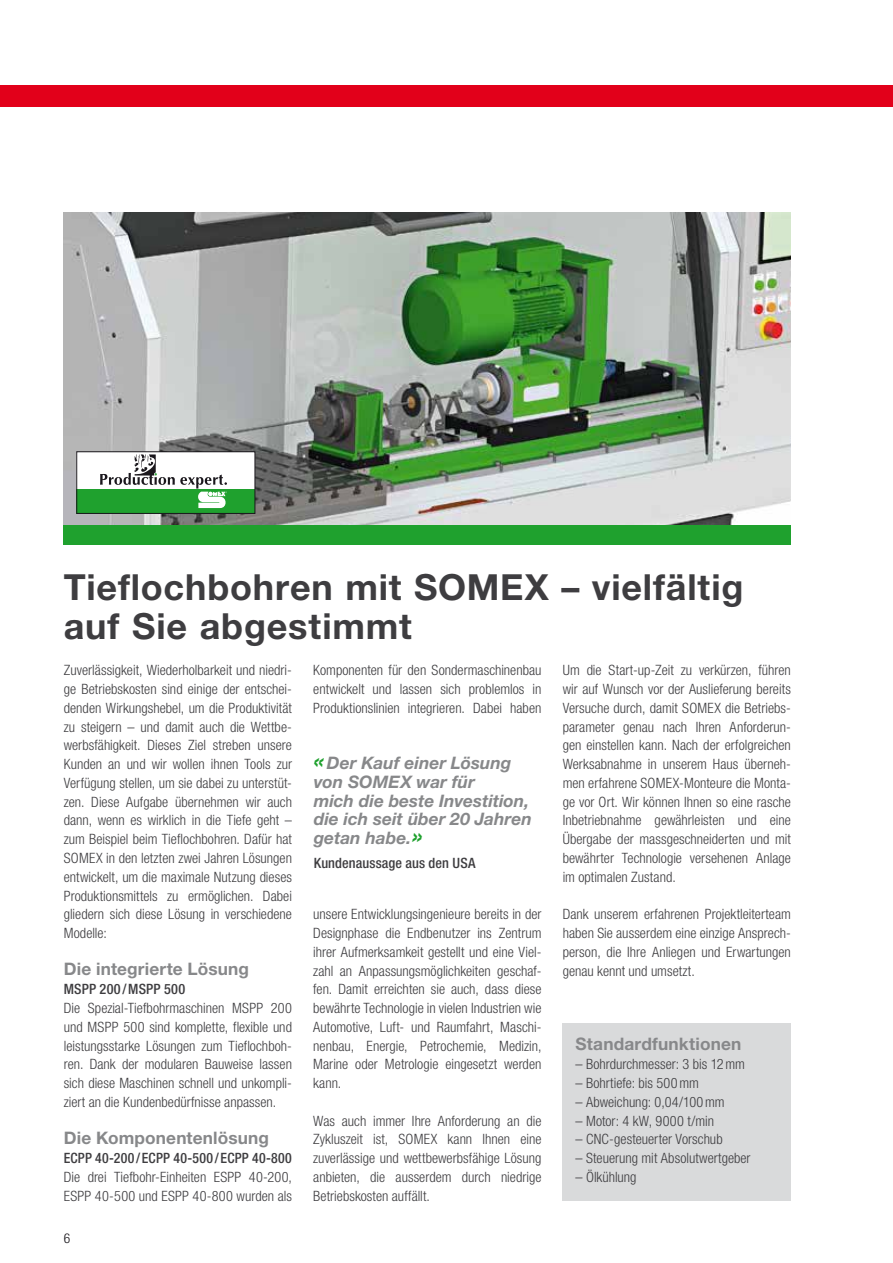
<style>
.page{position:relative;width:893px;height:1263px;background:#fff}
.page>*{position:absolute;margin:0;border:0;box-sizing:border-box;transform-origin:0 0}
.t1{font:700 36px/39px "Helvetica Neue LT Std";letter-spacing:.025em;color:#3e3d40}
.t2{font:italic 700 17.25px/18.8px "Helvetica Neue LT Std";color:#87888a}
.t3{font:700 17.25px "Helvetica Neue LT Std";letter-spacing:.01em;color:#87888a}
.t4{font:300 condensed 14.25px/18.8px "Helvetica Neue LT Std";color:#3e3d40;text-align:justify}
.t5{font:500 condensed 14.25px "Helvetica Neue LT Std";letter-spacing:.015em;color:#3e3d40}
.t6{font:300 condensed 13.5px "Helvetica Neue LT Std";color:#1a171c}
.s1{font-size:24px;color:#1fa12e}
</style>
<div class="page">
<img style="left:64px;top:213px;width:727px;height:312px">
<div style="left:64px;top:525px;width:727px;height:19px;background:#1fa12e"></div>
<div style="left:77px;top:452px;width:178px;height:61px;background:#fff"></div>
<div style="left:77px;top:489px;width:178px;height:24px;background:#1fa12e"></div>
<svg style="left:100px;top:454px;width:127px;height:54px"></svg>
<div style="left:77px;top:452px;width:178px;height:62px;border:1px solid #1a171c"></div>
<div style="left:563px;top:1023px;width:228px;height:177px;background:#d9dadb"></div>
<div style="left:0;top:85px;width:893px;height:21px;background:#e2001a"></div>
<h1 class="t1" style="left:64px;top:567px;width:681px">Tieflochbohren mit SOMEX – vielfältig auf Sie abgestimmt</h1>
<p class="t4" style="left:64px;top:661px;width:230px">Zuverlässigkeit, Wiederholbarkeit und niedri&shy;ge Betriebskosten sind einige der entschei&shy;denden Wirkungshebel, um die Produktivität zu steigern – und damit auch die Wettbe&shy;werbsfähigkeit. Dieses Ziel streben unsere Kunden an und wir wollen ihnen Tools zur Verfügung stellen, um sie dabei zu unterstüt&shy;zen. Diese Aufgabe übernehmen wir auch dann, wenn es wirklich in die Tiefe geht – zum Beispiel beim Tieflochbohren. Dafür hat SOMEX in den letzten zwei Jahren Lösungen entwickelt, um die maximale Nutzung dieses Produktionsmittels zu ermöglichen. Dabei gliedern sich diese Lösung in verschiedene Modelle:</p>
<p class="t3" style="left:64px;top:959px;width:187px">Die integrierte Lösung</p>
<p class="t5" style="left:64px;top:981px;width:123px">MSPP 200/MSPP 500</p>
<p class="t4" style="left:64px;top:998px;width:230px">Die Spezial-Tiefbohrmaschinen MSPP 200 und MSPP 500 sind komplette, flexible und leistungsstarke Lösungen zum Tieflochboh&shy;ren. Dank der modularen Bauweise lassen sich diese Maschinen schnell und unkompli&shy;ziert an die Kundenbedürfnisse anpassen.</p>
<p class="t3" style="left:64px;top:1127px;width:207px">Die Komponentenlösung</p>
<p class="t5" style="left:64px;top:1149px;width:230px">ECPP 40-200/ECPP 40-500/ECPP 40-800</p>
<p class="t4" style="left:64px;top:1167px;width:230px">Die drei Tiefbohr-Einheiten ESPP 40-200,<br>ESPP 40-500 und ESPP 40-800 wurden als</p>
<p class="t4" style="left:563px;top:661px;width:230px">Um die Start-up-Zeit zu verkürzen, führen wir auf Wunsch vor der Auslieferung bereits Versuche durch, damit SOMEX die Betriebs&shy;parameter genau nach Ihren Anforderun&shy;gen einstellen kann. Nach der erfolgreichen Werksabnahme in unserem Haus überneh&shy;men erfahrene SOMEX-Monteure die Monta&shy;ge vor Ort. Wir können Ihnen so eine rasche Inbetriebnahme gewährleisten und eine Übergabe der massgeschneiderten und mit bewährter Technologie versehenen Anlage im optimalen Zustand.</p>
<p class="t4" style="left:563px;top:905px;width:230px">Dank unserem erfahrenen Projektleiterteam haben Sie ausserdem eine einzige Ansprech&shy;person, die Ihre Anliegen und Erwartungen genau kennt und umsetzt.</p>
<p class="t4" style="left:313px;top:661px;width:230px">Komponenten für den Sondermaschinenbau entwickelt und lassen sich problemlos in Produktionslinien integrieren. Dabei haben</p>
<p class="t2" style="left:314px;top:753px;width:220px"><span class="s1">«</span>Der Kauf einer Lösung von SOMEX war für<br>mich die beste Investition, die ich seit über 20 Jahren getan habe.<span class="s1">»</span></p>
<p class="t5" style="left:314px;top:855px;width:163px">Kundenaussage aus den USA</p>
<p class="t4" style="left:313px;top:905px;width:230px">unsere Entwicklungsingenieure bereits in der Designphase die Endbenutzer ins Zentrum ihrer Aufmerksamkeit gestellt und eine Viel&shy;zahl an Anpassungsmöglichkeiten geschaf&shy;fen. Damit erreichten sie auch, dass diese bewährte Technologie in vielen Industrien wie Automotive, Luft- und Raumfahrt, Maschi&shy;nenbau, Energie, Petrochemie, Medizin, Marine oder Metrologie eingesetzt werden kann.</p>
<p class="t4" style="left:313px;top:1111px;width:230px">Was auch immer Ihre Anforderung an die Zykluszeit ist, SOMEX kann Ihnen eine zuverlässige und wettbewerbsfähige Lösung anbieten, die ausserdem durch niedrige Betriebskosten auffällt.</p>
<p class="t3" style="left:575px;top:1034px;width:168px">Standardfunktionen</p>
<p class="t4" style="left:575px;top:1055px;width:171px">– Bohrdurchmesser: 3 bis 12mm</p>
<p class="t4" style="left:575px;top:1073px;width:125px">– Bohrtiefe: bis 500mm</p>
<p class="t4" style="left:575px;top:1092px;width:151px">– Abweichung: 0,04/100mm</p>
<p class="t4" style="left:575px;top:1111px;width:140px">– Motor: 4 kW, 9000 t/min</p>
<p class="t4" style="left:575px;top:1130px;width:149px">– CNC-gesteuerter Vorschub</p>
<p class="t4" style="left:575px;top:1148px;width:177px">– Steuerung mit Absolutwertgeber</p>
<p class="t4" style="left:575px;top:1167px;width:63px">– Ölkühlung</p>
<p class="t6" style="left:64px;top:1230px;width:8px">6</p>
</div>
